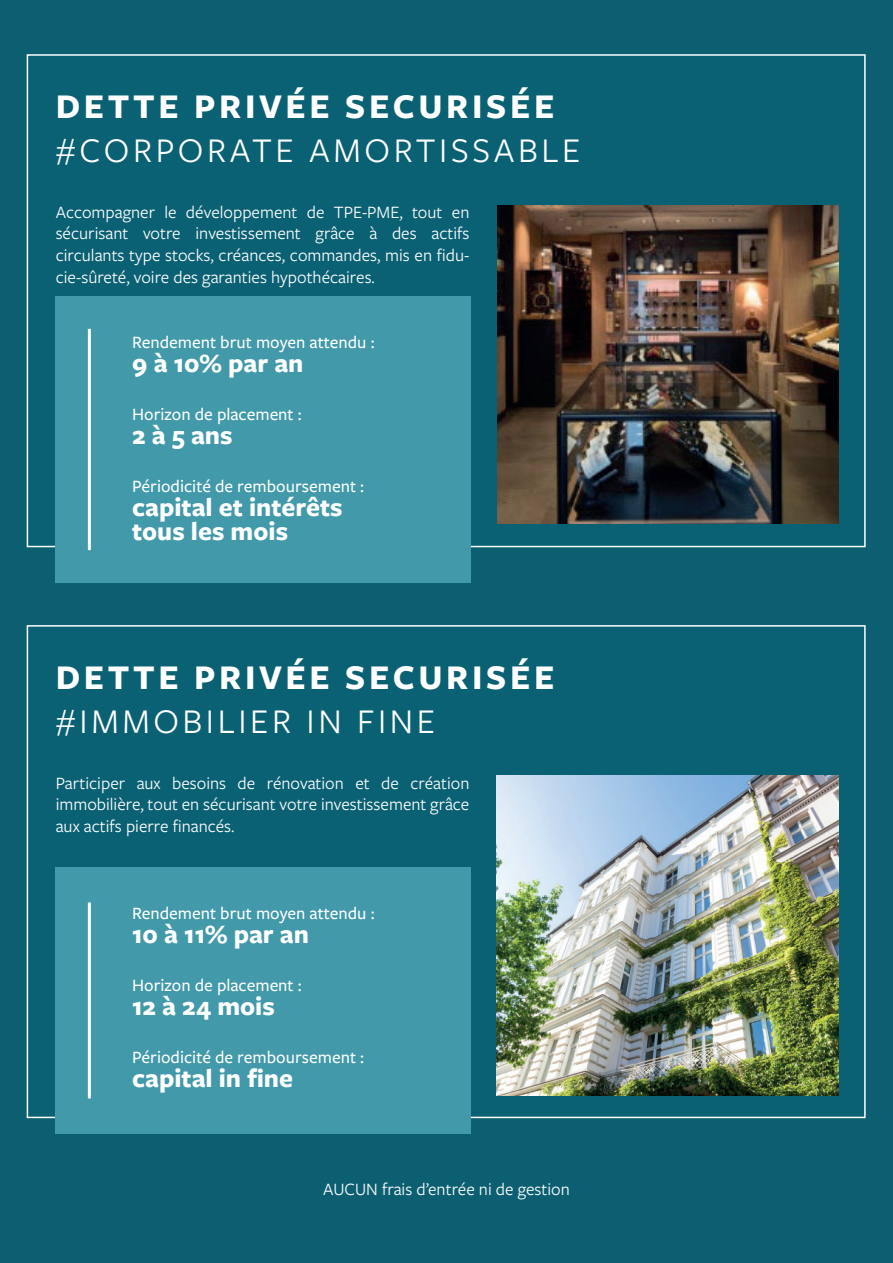
<style>
.page{position:relative;width:893px;height:1263px;background:#0c5f71}
.page>*{position:absolute;margin:0;border:0;box-sizing:border-box;transform-origin:0 0}
.t1{font:700 36px "Freight Sans Pro";letter-spacing:.1em;color:#fff}
.t2{font:36px "Freight Sans Pro";letter-spacing:.1em;color:#fff}
.t3{font:700 27px/24px "Freight Sans Pro";color:#fff}
.t4{font:18px/21.6px "Freight Sans Pro";color:#fff;text-align:justify}
.t5{font:500 18px "Freight Sans Pro";color:#fff}
</style>
<div class="page">
<div style="left:27px;top:54px;width:839px;height:493px;background:#0a6173;border:2px solid #fff"></div>
<div style="left:56px;top:296px;width:415px;height:287px;background:#4199a9"></div>
<hr style="left:88px;top:329px;width:3px;height:221px;background:#fff">
<img style="left:497px;top:205px;width:342px;height:318px">
<div style="left:27px;top:625px;width:839px;height:493px;background:#0a6173;border:2px solid #fff"></div>
<div style="left:56px;top:867px;width:415px;height:266px;background:#4199a9"></div>
<hr style="left:88px;top:902px;width:3px;height:196px;background:#fff">
<img style="left:497px;top:776px;width:342px;height:319px">
<h1 class="t1" style="left:56px;top:82px;width:500px">DETTE PRIVÉE SECURISÉE</h1>
<h1 class="t2" style="left:56px;top:126px;width:526px">#CORPORATE AMORTISSABLE</h1>
<p class="t4" style="left:56px;top:200px;width:415px">Accompagner le développement de TPE-PME, tout en sécurisant votre investissement grâce à des actifs circulants type stocks, créances, commandes, mis en fidu&shy;cie-sûreté, voire des garanties hypothécaires.</p>
<p class="t5" style="left:132px;top:330px;width:244px">Rendement brut moyen attendu :</p>
<h2 class="t3" style="left:132px;top:350px;width:173px">9 à 10% par an</h2>
<p class="t5" style="left:132px;top:402px;width:171px">Horizon de placement :</p>
<h2 class="t3" style="left:132px;top:422px;width:102px">2 à 5 ans</h2>
<p class="t5" style="left:132px;top:474px;width:234px">Périodicité de remboursement :</p>
<h2 class="t3" style="left:132px;top:494px;width:212px">capital et intérêts tous les mois</h2>
<h1 class="t1" style="left:56px;top:653px;width:500px">DETTE PRIVÉE SECURISÉE</h1>
<h1 class="t2" style="left:56px;top:697px;width:381px">#IMMOBILIER IN FINE</h1>
<p class="t4" style="left:56px;top:771px;width:415px">Participer aux besoins de rénovation et de création immobilière, tout en sécurisant votre investissement grâce aux actifs pierre financés.</p>
<p class="t5" style="left:132px;top:901px;width:244px">Rendement brut moyen attendu :</p>
<h2 class="t3" style="left:132px;top:921px;width:178px">10 à 11% par an</h2>
<p class="t5" style="left:132px;top:973px;width:171px">Horizon de placement :</p>
<h2 class="t3" style="left:132px;top:993px;width:144px">12 à 24 mois</h2>
<p class="t5" style="left:132px;top:1045px;width:234px">Périodicité de remboursement :</p>
<h2 class="t3" style="left:132px;top:1065px;width:162px">capital in fine</h2>
<p class="t4" style="left:323px;top:1177px;width:248px">AUCUN frais d’entrée ni de gestion</p>
</div>
